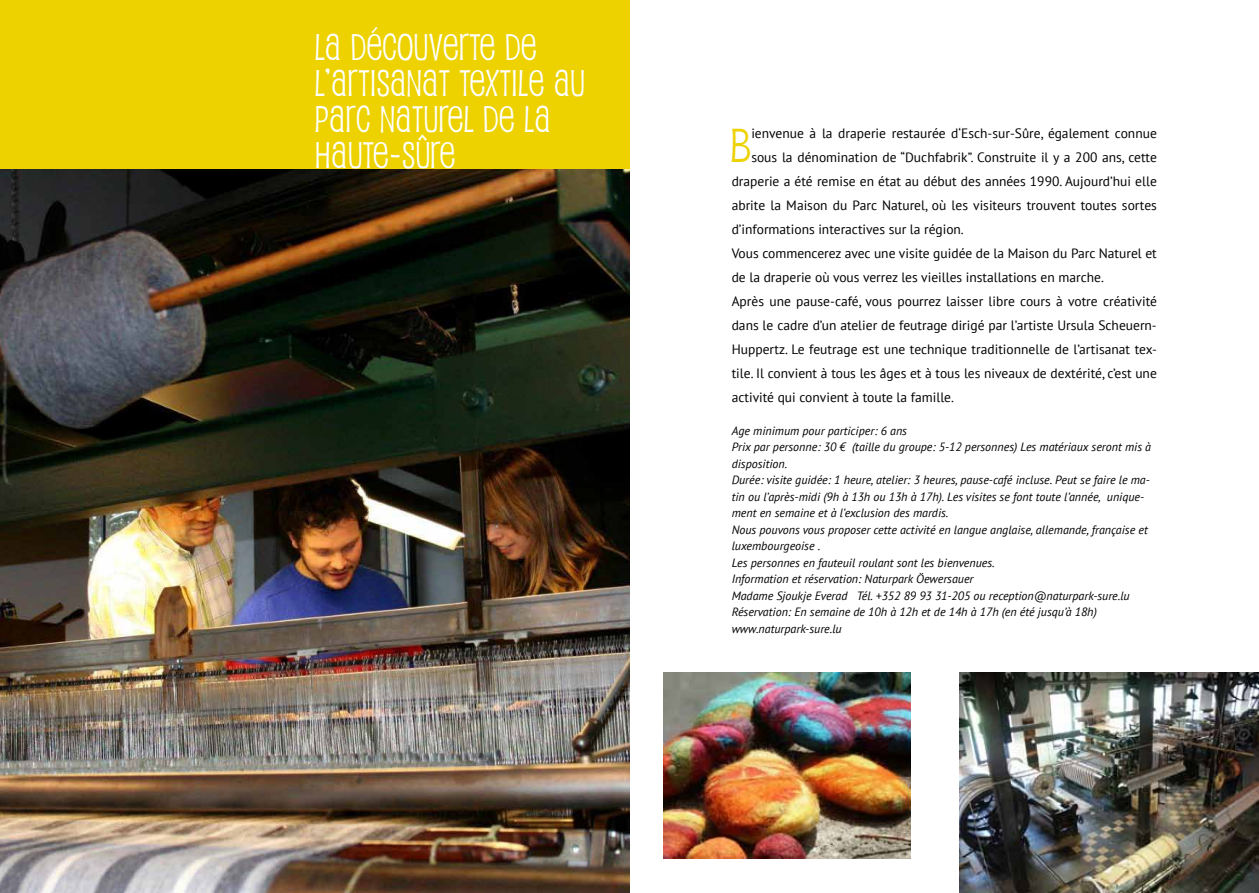
<style>
.page{position:relative;width:1259px;height:893px;background:#fff}
.page>*{position:absolute;margin:0;border:0;box-sizing:border-box;transform-origin:0 0}
.t1{font:46.35px "Pupcat";color:#edd200}
.t2{font:36px/36px "Pupcat";letter-spacing:.01em;color:#fff}
.t3{font:13.5px "PT Sans";color:#000}
.t4{font:italic 12px/16.5px "PT Sans";color:#000}
</style>
<div class="page">
<div style="left:0;top:0;width:629px;height:170px;background:#edd200"></div>
<img style="left:663px;top:672px;width:247px;height:187px">
<img style="left:0;top:169px;width:629px;height:724px">
<img style="left:959px;top:672px;width:300px;height:221px">
<h2 class="t2" style="left:315px;top:28px;width:272px">LA DÉCOUVERTE DE<br>L’ARTISANAT TEXTILE AU<br>PARC NATUREL DE LA<br>HAUTE-SÛRE</h2>
<h1 class="t1" style="left:730px;top:117px;width:23px">B</h1>
<p class="t3" style="left:751px;top:124px;width:407px">ienvenue à la draperie restaurée d‘Esch-sur-Sûre, également connue</p>
<p class="t3" style="left:751px;top:148px;width:407px">sous la dénomination de “Duchfabrik”. Construite il y a 200 ans, cette</p>
<p class="t3" style="left:731px;top:172px;width:427px">draperie a été remise en état au début des années 1990. Aujourd’hui elle</p>
<p class="t3" style="left:731px;top:196px;width:427px">abrite la Maison du Parc Naturel, où les visiteurs trouvent toutes sortes</p>
<p class="t3" style="left:731px;top:220px;width:234px">d’informations interactives sur la région.</p>
<p class="t3" style="left:731px;top:244px;width:427px">Vous commencerez avec une visite guidée de la Maison du Parc Naturel et</p>
<p class="t3" style="left:731px;top:268px;width:374px">de la draperie où vous verrez les vieilles installations en marche.</p>
<p class="t3" style="left:731px;top:292px;width:427px">Après une pause-café, vous pourrez laisser libre cours à votre créativité</p>
<p class="t3" style="left:731px;top:316px;width:426px">dans le cadre d’un atelier de feutrage dirigé par l’artiste Ursula Scheuern-</p>
<p class="t3" style="left:731px;top:340px;width:427px">Huppertz. Le feutrage est une technique traditionnelle de l’artisanat tex-</p>
<p class="t3" style="left:731px;top:364px;width:427px">tile. Il convient à tous les âges et à tous les niveaux de dextérité, c’est une</p>
<p class="t3" style="left:731px;top:388px;width:224px">activité qui convient à toute la famille.</p>
<p class="t4" style="left:731px;top:422px;width:421px">Age minimum pour participer: 6 ans<br>Prix par personne: 30 € (taille du groupe: 5-12 personnes) Les matériaux seront mis à disposition.<br>Durée: visite guidée: 1 heure, atelier: 3 heures, pause-café incluse. Peut se faire le ma&shy;tin ou l’après-midi (9h à 13h ou 13h à 17h). Les visites se font toute l’année, unique&shy;ment en semaine et à l’exclusion des mardis.<br>Nous pouvons vous proposer cette activité en langue anglaise, allemande, française et luxembourgeoise .<br>Les personnes en fauteuil roulant sont les bienvenues.<br>Information et réservation: Naturpark Öewersauer<br>Madame Sjoukje Everad Tél. +352 89 93 31-205 ou reception@naturpark-sure.lu Réservation: En semaine de 10h à 12h et de 14h à 17h (en été jusqu’à 18h) www.naturpark-sure.lu</p>
</div>
